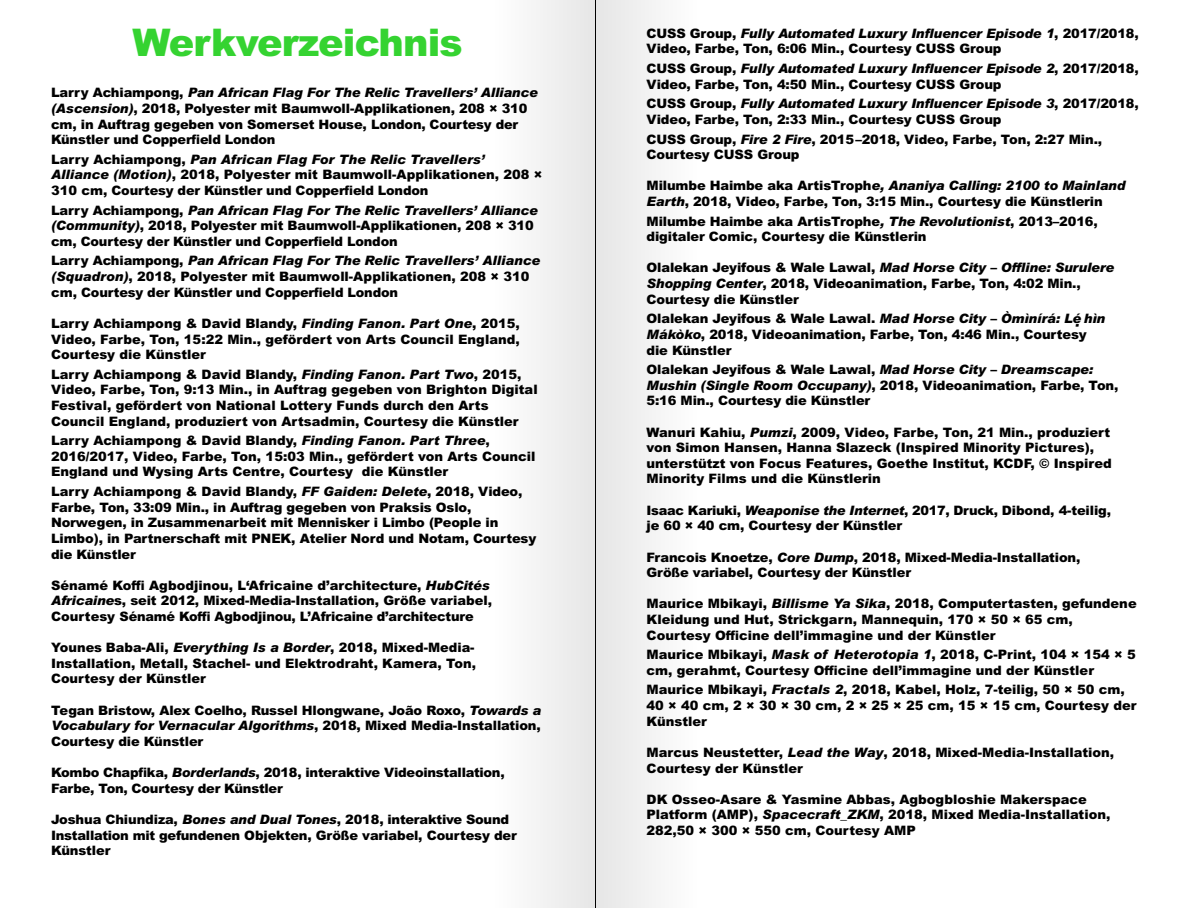
<style>
.page{position:relative;width:1191px;height:908px;background:#fff}
.page>*{position:absolute;margin:0;border:0;box-sizing:border-box;transform-origin:0 0}
.t1{font:900 38.2px "Arial MT Pro";letter-spacing:-.02em;color:#35d331}
.t2{font:900 13px/15.6px "Arial MT Pro";letter-spacing:-.01em;color:#000}
.t3{font:italic 900 13px "Arial MT Pro";color:#000}
.s1{font-style:italic}
</style>
<div class="page">
<hr style="left:595px;top:0;width:1px;height:907px;background:#000">
<div style="left:596px;top:0;width:161px;height:907px;background:linear-gradient(to right,#e9e9e9,#fff)"></div>
<div style="left:433px;top:0;width:161px;height:907px;background:linear-gradient(to right,#fff,#e9e9e9)"></div>
<h1 class="t1" style="left:133px;top:18px;width:332px">Werkverzeichnis</h1>
<p class="t2" style="left:51px;top:85px;width:488px">Larry Achiampong, <span class="s1">Pan African Flag For The Relic Travellers’ Alliance (Ascension)</span>, 2018, Polyester mit Baumwoll-Applikationen, 208 × 310 cm, in Auftrag gegeben von Somerset House, London, Courtesy der Künstler und Copperfield London</p>
<p class="t2" style="left:51px;top:151px;width:493px">Larry Achiampong, <span class="s1">Pan African Flag For The Relic Travellers’<br>Alliance (Motion)</span>, 2018, Polyester mit Baumwoll-Applikationen, 208 ×<br>310 cm, Courtesy der Künstler und Copperfield London</p>
<p class="t2" style="left:51px;top:202px;width:488px">Larry Achiampong, <span class="s1">Pan African Flag For The Relic Travellers’ Alliance (Community)</span>, 2018, Polyester mit Baumwoll-Applikationen, 208 × 310 cm, Courtesy der Künstler und Copperfield London</p>
<p class="t2" style="left:51px;top:253px;width:491px">Larry Achiampong, <span class="s1">Pan African Flag For The Relic Travellers’ Alliance (Squadron)</span>, 2018, Polyester mit Baumwoll-Applikationen, 208 × 310 cm, Courtesy der Künstler und Copperfield London</p>
<p class="t2" style="left:51px;top:315px;width:470px;text-align:justify">Larry Achiampong &amp; David Blandy, <span class="s1">Finding Fanon. Part One</span>, 2015, Video, Farbe, Ton, 15:22 Min., gefördert von Arts Council England, Courtesy die Künstler</p>
<p class="t2" style="left:51px;top:366px;width:488px">Larry Achiampong &amp; David Blandy, <span class="s1">Finding Fanon. Part Two</span>, 2015, Video, Farbe, Ton, 9:13 Min., in Auftrag gegeben von Brighton Digital Festival, gefördert von National Lottery Funds durch den Arts Council England, produziert von Artsadmin, Courtesy die Künstler</p>
<p class="t2" style="left:51px;top:433px;width:486px">Larry Achiampong &amp; David Blandy, <span class="s1">Finding Fanon. Part Three</span>,<br>2016/2017, Video, Farbe, Ton, 15:03 Min., gefördert von Arts Council<br>England und Wysing Arts Centre, Courtesy die Künstler</p>
<p class="t2" style="left:51px;top:483px;width:487px">Larry Achiampong &amp; David Blandy, <span class="s1">FF Gaiden: Delete</span>, 2018, Video, Farbe, Ton, 33:09 Min., in Auftrag gegeben von Praksis Oslo, Norwegen, in Zusammenarbeit mit Mennisker i Limbo (People in Limbo), in Partnerschaft mit PNEK, Atelier Nord und Notam, Courtesy die Künstler</p>
<p class="t2" style="left:51px;top:577px;width:442px">Sénamé Koffi Agbodjinou, L‘Africaine d’architecture, <span class="s1">HubCités<br>Africaine</span>s, seit 2012, Mixed-Media-Installation, Größe variabel,<br>Courtesy Sénamé Koffi Agbodjinou, L’Africaine d’architecture</p>
<p class="t2" style="left:51px;top:639px;width:426px;text-align:justify">Younes Baba-Ali, <span class="s1">Everything Is a Border</span>, 2018, Mixed-Media-Installation, Metall, Stachel- und Elektrodraht, Kamera, Ton, Courtesy der Künstler</p>
<p class="t2" style="left:51px;top:702px;width:491px;text-align:justify">Tegan Bristow, Alex Coelho, Russel Hlongwane, João Roxo, <span class="s1">Towards a Vocabulary for Vernacular Algorithms</span>, 2018, Mixed Media-Installation, Courtesy die Künstler</p>
<p class="t2" style="left:51px;top:764px;width:455px">Kombo Chapfika, <span class="s1">Borderlands</span>, 2018, interaktive Videoinstallation,<br>Farbe, Ton, Courtesy der Künstler</p>
<p class="t2" style="left:51px;top:811px;width:467px">Joshua Chiundiza, <span class="s1">Bones and Dual Tones</span>, 2018, interaktive Sound<br>Installation mit gefundenen Objekten, Größe variabel, Courtesy der<br>Künstler</p>
<p class="t2" style="left:646px;top:26px;width:494px">CUSS Group, <span class="s1">Fully Automated Luxury Influencer Episode 1</span>, 2017/2018,<br>Video, Farbe, Ton, 6:06 Min., Courtesy CUSS Group</p>
<p class="t2" style="left:646px;top:61px;width:494px">CUSS Group, <span class="s1">Fully Automated Luxury Influencer Episode 2</span>, 2017/2018,<br>Video, Farbe, Ton, 4:50 Min., Courtesy CUSS Group</p>
<p class="t2" style="left:646px;top:96px;width:494px">CUSS Group, <span class="s1">Fully Automated Luxury Influencer Episode 3</span>, 2017/2018,<br>Video, Farbe, Ton, 2:33 Min., Courtesy CUSS Group</p>
<p class="t2" style="left:646px;top:131px;width:457px">CUSS Group, <span class="s1">Fire 2 Fire</span>, 2015–2018, Video, Farbe, Ton, 2:27 Min.,<br>Courtesy CUSS Group</p>
<p class="t2" style="left:646px;top:178px;width:480px">Milumbe Haimbe aka ArtisTroph<span class="s1">e, Ananiya Calling: 2100 to Mainland<br>Earth</span>, 2018, Video, Farbe, Ton, 3:15 Min., Courtesy die Künstlerin</p>
<p class="t2" style="left:646px;top:213px;width:453px">Milumbe Haimbe aka ArtisTrophe<span class="s1">, The Revolutionist</span>, 2013–2016, digitaler Comic, Courtesy die Künstlerin</p>
<p class="t2" style="left:646px;top:260px;width:469px">Olalekan Jeyifous &amp; Wale Lawal, <span class="s1">Mad Horse City – Offline: Surulere<br>Shopping Center</span>, 2018, Videoanimation, Farbe, Ton, 4:02 Min.,<br>Courtesy die Künstler</p>
<p class="t2" style="left:646px;top:311px;width:460px">Olalekan Jeyifous &amp; Wale Lawal. <span class="s1">Mad Horse City – Òmìnírá: Lé hìn</span></p>
<p class="t3" style="left:1073px;top:317px;width:9px">·</p>
<p class="t2" style="left:646px;top:326px;width:442px"><span class="s1">Mákòko</span>, 2018, Videoanimation, Farbe, Ton, 4:46 Min., Courtesy die Künstler</p>
<p class="t2" style="left:646px;top:362px;width:473px">Olalekan Jeyifous &amp; Wale Lawal, <span class="s1">Mad Horse City – Dreamscape:<br>Mushin (Single Room Occupany)</span>, 2018, Videoanimation, Farbe, Ton,<br>5:16 Min., Courtesy die Künstler</p>
<p class="t2" style="left:646px;top:424px;width:467px">Wanuri Kahiu, <span class="s1">Pumzi</span>, 2009, Video, Farbe, Ton, 21 Min., produziert von Simon Hansen, Hanna Slazeck (Inspired Minority Pictures), unterstützt von Focus Features, Goethe Institut, KCDF, © Inspired Minority Films und die Künstlerin</p>
<p class="t2" style="left:646px;top:502px;width:466px">Isaac Kariuki, <span class="s1">Weaponise the Internet</span>, 2017, Druck, Dibond, 4-teilig, je 60 × 40 cm, Courtesy der Künstler</p>
<p class="t2" style="left:646px;top:549px;width:435px">Francois Knoetze, <span class="s1">Core Dump</span>, 2018, Mixed-Media-Installation,<br>Größe variabel, Courtesy der Künstler</p>
<p class="t2" style="left:646px;top:596px;width:491px">Maurice Mbikayi, <span class="s1">Billisme Ya Sika</span>, 2018, Computertasten, gefundene<br>Kleidung und Hut, Strickgarn, Mannequin, 170 × 50 × 65 cm,<br>Courtesy Officine dell’immagine und der Künstler</p>
<p class="t2" style="left:646px;top:646px;width:490px">Maurice Mbikayi, <span class="s1">Mask of Heterotopia 1</span>, 2018, C-Print, 104 × 154 × 5 cm, gerahmt, Courtesy Officine dell’immagine und der Künstler</p>
<p class="t2" style="left:646px;top:682px;width:491px">Maurice Mbikayi, <span class="s1">Fractals 2</span>, 2018, Kabel, Holz, 7-teilig, 50 × 50 cm,<br>40 × 40 cm, 2 × 30 × 30 cm, 2 × 25 × 25 cm, 15 × 15 cm, Courtesy der<br>Künstler</p>
<p class="t2" style="left:646px;top:744px;width:469px">Marcus Neustetter, <span class="s1">Lead the Way</span>, 2018, Mixed-Media-Installation,<br>Courtesy der Künstler</p>
<p class="t2" style="left:646px;top:791px;width:465px">DK Osseo-Asare &amp; Yasmine Abbas, Agbogbloshie Makerspace<br>Platform (AMP), <span class="s1">Spacecraft_ZKM</span>, 2018, Mixed Media-Installation,<br>282,50 × 300 × 550 cm, Courtesy AMP</p>
</div>
